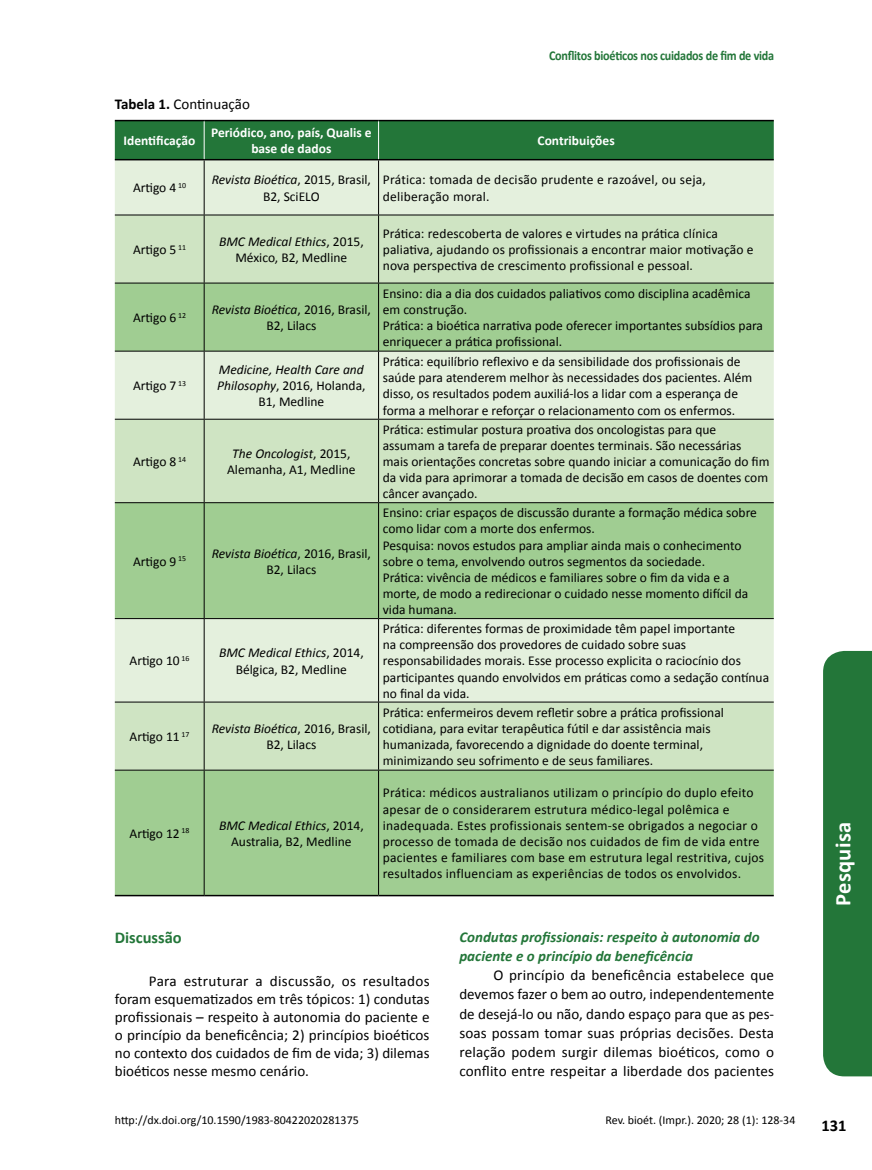
<style>
.page{position:relative;width:872px;height:1170px;background:#fff}
.page>*{position:absolute;margin:0;border:0;box-sizing:border-box;transform-origin:0 0}
.t1{font:700 22.5px "Calibri";letter-spacing:.02em;color:#fff}
.t2{font:700 16.5px "Calibri";color:#237639}
.t3{font:700 16.5px "Calibri";color:#000}
.t4{font:15px/18px "Calibri";color:#000;text-align:justify}
.t5{font:italic 700 15px/19.2px "Calibri";color:#237639}
.t6{font:13.5px/16.2px "Calibri";color:#000;text-align:center}
.t7{font:13.5px/16.2px "Calibri";letter-spacing:.02em;color:#000}
.t8{font:700 13.5px/16.2px "Calibri";color:#fff;text-align:center}
.t9{font:italic 13.5px/16.2px "Calibri";color:#000;text-align:center}
.t10{font:700 13.5px "Calibri";letter-spacing:-.02em;color:#237639;scale:.9 1}
.t11{font:12px "Calibri";color:#000}
.s1{font-weight:700}
.s2{font-style:italic}
.s3{font-style:normal}
</style>
<div class="page">
<div style="left:115px;top:121px;width:658px;height:38px;background:#237639"></div>
<div style="left:115px;top:160px;width:658px;height:54px;background:#e4f0dd"></div>
<div style="left:115px;top:215px;width:658px;height:68px;background:#cfe4c3"></div>
<svg style="left:115px;top:284px;width:658px;height:610px;background:#bbdaaf"></svg>
<hr style="left:115px;top:120px;width:89px;height:1px;background:#000">
<hr style="left:204px;top:120px;width:174px;height:1px;background:#000">
<hr style="left:378px;top:120px;width:395px;height:1px;background:#000">
<hr style="left:115px;top:159px;width:89px;height:1px;background:#000">
<hr style="left:204px;top:159px;width:174px;height:1px;background:#000">
<hr style="left:378px;top:159px;width:395px;height:1px;background:#000">
<hr style="left:204px;top:160px;width:1px;height:54px;background:#000">
<hr style="left:378px;top:160px;width:1px;height:54px;background:#000">
<hr style="left:115px;top:214px;width:89px;height:1px;background:#000">
<hr style="left:204px;top:214px;width:174px;height:1px;background:#000">
<hr style="left:204px;top:215px;width:1px;height:68px;background:#000">
<hr style="left:378px;top:214px;width:395px;height:1px;background:#000">
<hr style="left:378px;top:215px;width:1px;height:68px;background:#000">
<hr style="left:115px;top:283px;width:89px;height:1px;background:#000">
<hr style="left:204px;top:283px;width:174px;height:1px;background:#000">
<hr style="left:204px;top:283px;width:1px;height:68px;background:#000">
<hr style="left:378px;top:283px;width:395px;height:1px;background:#000">
<hr style="left:378px;top:283px;width:1px;height:68px;background:#000">
<hr style="left:115px;top:351px;width:89px;height:1px;background:#000">
<hr style="left:204px;top:351px;width:174px;height:1px;background:#000">
<hr style="left:204px;top:351px;width:1px;height:68px;background:#000">
<hr style="left:378px;top:351px;width:395px;height:1px;background:#000">
<hr style="left:378px;top:351px;width:1px;height:68px;background:#000">
<hr style="left:115px;top:419px;width:89px;height:1px;background:#000">
<hr style="left:204px;top:419px;width:174px;height:1px;background:#000">
<hr style="left:204px;top:419px;width:1px;height:83px;background:#000">
<hr style="left:378px;top:419px;width:395px;height:1px;background:#000">
<hr style="left:378px;top:419px;width:1px;height:83px;background:#000">
<hr style="left:115px;top:502px;width:89px;height:1px;background:#000">
<hr style="left:204px;top:502px;width:174px;height:1px;background:#000">
<hr style="left:204px;top:503px;width:1px;height:115px;background:#000">
<hr style="left:378px;top:502px;width:395px;height:1px;background:#000">
<hr style="left:378px;top:503px;width:1px;height:115px;background:#000">
<hr style="left:115px;top:618px;width:89px;height:1px;background:#000">
<hr style="left:204px;top:618px;width:174px;height:1px;background:#000">
<hr style="left:204px;top:619px;width:1px;height:82px;background:#000">
<hr style="left:378px;top:618px;width:395px;height:1px;background:#000">
<hr style="left:378px;top:619px;width:1px;height:82px;background:#000">
<hr style="left:115px;top:701px;width:89px;height:1px;background:#000">
<hr style="left:204px;top:701px;width:174px;height:1px;background:#000">
<hr style="left:204px;top:702px;width:1px;height:67px;background:#000">
<hr style="left:378px;top:701px;width:395px;height:1px;background:#000">
<hr style="left:378px;top:702px;width:1px;height:67px;background:#000">
<hr style="left:115px;top:769px;width:89px;height:1px;background:#000">
<hr style="left:204px;top:769px;width:174px;height:1px;background:#000">
<hr style="left:204px;top:770px;width:1px;height:124px;background:#000">
<hr style="left:378px;top:769px;width:395px;height:1px;background:#000">
<hr style="left:378px;top:770px;width:1px;height:124px;background:#000">
<hr style="left:115px;top:894px;width:89px;height:2px;background:#000">
<hr style="left:204px;top:894px;width:174px;height:2px;background:#000">
<hr style="left:378px;top:894px;width:395px;height:2px;background:#000">
<hr style="left:204px;top:121px;width:1px;height:38px;background:#fff">
<hr style="left:378px;top:121px;width:1px;height:38px;background:#fff">
<div style="left:823px;top:651px;width:49px;height:425px;background:#237639"></div>
<p class="t4" style="left:115px;top:95px;width:137px"><span class="s1">Tabela 1.</span> Continuação</p>
<p class="t10" style="left:549px;top:47px;width:252px">Conflitos bioéticos nos cuidados de fim de vida</p>
<p class="t8" style="left:124px;top:133px;width:73px">Identificação</p>
<p class="t8" style="left:211px;top:124px;width:162px">Periódico, ano, país, Qualis e base de dados</p>
<p class="t8" style="left:537px;top:133px;width:79px">Contribuições</p>
<p class="t6" style="left:133px;top:180px;width:54px">Artigo 4 <sup>10</sup></p>
<p class="t6" style="left:212px;top:172px;width:161px"><span class="s2">Revista Bioética</span>, 2015, Brasil,<br>B2, SciELO</p>
<p class="t7" style="left:383px;top:172px;width:325px">Prática: tomada de decisão prudente e razoável, ou seja, deliberação moral.</p>
<p class="t6" style="left:133px;top:241px;width:54px">Artigo 5 <sup>11</sup></p>
<p class="t6" style="left:219px;top:233px;width:146px"><span class="s2">BMC Medical Ethics</span>, 2015,<br>México, B2, Medline</p>
<p class="t6" style="left:383px;top:225px;width:372px;text-align:left">Prática: redescoberta de valores e virtudes na prática clínica paliativa, ajudando os profissionais a encontrar maior motivação e nova perspectiva de crescimento profissional e pessoal.</p>
<p class="t6" style="left:133px;top:309px;width:54px">Artigo 6 <sup>12</sup></p>
<p class="t6" style="left:212px;top:301px;width:161px"><span class="s2">Revista Bioética</span>, 2016, Brasil,<br>B2, Lilacs</p>
<p class="t6" style="left:383px;top:285px;width:382px;text-align:left">Ensino: dia a dia dos cuidados paliativos como disciplina acadêmica em construção.<br>Prática: a bioética narrativa pode oferecer importantes subsídios para enriquecer a prática profissional.</p>
<p class="t6" style="left:133px;top:377px;width:54px">Artigo 7 <sup>13</sup></p>
<p class="t9" style="left:217px;top:361px;width:150px">Medicine, Health Care and<br>Philosophy<span class="s3">, 2016, Holanda,<br>B1, Medline</span></p>
<p class="t6" style="left:383px;top:353px;width:371px;text-align:left">Prática: equilíbrio reflexivo e da sensibilidade dos profissionais de saúde para atenderem melhor às necessidades dos pacientes. Além disso, os resultados podem auxiliá-los a lidar com a esperança de forma a melhorar e reforçar o relacionamento com os enfermos.</p>
<p class="t6" style="left:133px;top:453px;width:54px">Artigo 8 <sup>14</sup></p>
<p class="t6" style="left:227px;top:445px;width:130px"><span class="s2">The Oncologist</span>, 2015,<br>Alemanha, A1, Medline</p>
<p class="t6" style="left:133px;top:553px;width:54px">Artigo 9 <sup>15</sup></p>
<p class="t6" style="left:212px;top:545px;width:161px"><span class="s2">Revista Bioética</span>, 2016, Brasil,<br>B2, Lilacs</p>
<p class="t6" style="left:130px;top:652px;width:61px">Artigo 10 <sup>16</sup></p>
<p class="t6" style="left:219px;top:644px;width:146px"><span class="s2">BMC Medical Ethics</span>, 2014,<br>Bélgica, B2, Medline</p>
<p class="t6" style="left:130px;top:728px;width:61px">Artigo 11 <sup>17</sup></p>
<p class="t6" style="left:212px;top:720px;width:161px"><span class="s2">Revista Bioética</span>, 2016, Brasil,<br>B2, Lilacs</p>
<p class="t6" style="left:130px;top:825px;width:61px">Artigo 12 <sup>18</sup></p>
<p class="t6" style="left:219px;top:817px;width:146px"><span class="s2">BMC Medical Ethics</span>, 2014,<br>Australia, B2, Medline</p>
<p class="t6" style="left:383px;top:421px;width:388px;text-align:left">Prática: estimular postura proativa dos oncologistas para que assumam a tarefa de preparar doentes terminais. São necessárias mais orientações concretas sobre quando iniciar a comunicação do fim da vida para aprimorar a tomada de decisão em casos de doentes com câncer avançado.</p>
<p class="t6" style="left:383px;top:504px;width:376px;text-align:left">Ensino: criar espaços de discussão durante a formação médica sobre como lidar com a morte dos enfermos.<br>Pesquisa: novos estudos para ampliar ainda mais o conhecimento sobre o tema, envolvendo outros segmentos da sociedade.<br>Prática: vivência de médicos e familiares sobre o fim da vida e a morte, de modo a redirecionar o cuidado nesse momento difícil da vida humana.</p>
<p class="t6" style="left:383px;top:620px;width:388px;text-align:left">Prática: diferentes formas de proximidade têm papel importante<br>na compreensão dos provedores de cuidado sobre suas responsabilidades morais. Esse processo explicita o raciocínio dos participantes quando envolvidos em práticas como a sedação contínua no final da vida.</p>
<p class="t6" style="left:383px;top:704px;width:342px;text-align:left">Prática: enfermeiros devem refletir sobre a prática profissional cotidiana, para evitar terapêutica fútil e dar assistência mais humanizada, favorecendo a dignidade do doente terminal, minimizando seu sofrimento e de seus familiares.</p>
<p class="t7" style="left:383px;top:784px;width:383px">Prática: médicos australianos utilizam o princípio do duplo efeito apesar de o considerarem estrutura médico-legal polêmica e inadequada. Estes profissionais sentem-se obrigados a negociar o processo de tomada de decisão nos cuidados de fim de vida entre pacientes e familiares com base em estrutura legal restritiva, cujos resultados influenciam as experiências de todos os envolvidos.</p>
<p class="t2" style="left:115px;top:926px;width:68px">Discussão</p>
<p class="t4" style="left:115px;top:972px;width:316px;text-indent:34px">Para estruturar a discussão, os resultados foram esquematizados em três tópicos: 1) condutas profissionais – respeito à autonomia do paciente e o princípio da beneficência; 2) princípios bioéticos no contexto dos cuidados de fim de vida; 3) dilemas bioéticos nesse mesmo cenário.</p>
<p class="t11" style="left:115px;top:1112px;width:245px">http://dx.doi.org/10.1590/1983-80422020281375</p>
<p class="t5" style="left:459px;top:927px;width:302px">Condutas profissionais: respeito à autonomia do paciente e o princípio da beneficência</p>
<p class="t4" style="left:459px;top:965px;width:316px;line-height:19.2px;text-indent:34px">O princípio da beneficência estabelece que devemos fazer o bem ao outro, independentemente de desejá-lo ou não, dando espaço para que as pes&shy;soas possam tomar suas próprias decisões. Desta relação podem surgir dilemas bioéticos, como o conflito entre respeitar a liberdade dos pacientes</p>
<p class="t11" style="left:605px;top:1112px;width:191px">Rev. bioét. (Impr.). 2020; 28 (1): 128-34</p>
<h1 class="t1" style="left:828px;top:906px;width:86px;rotate:-90deg">Pesquisa</h1>
<p class="t3" style="left:821px;top:1115px;width:27px">131</p>
</div>
